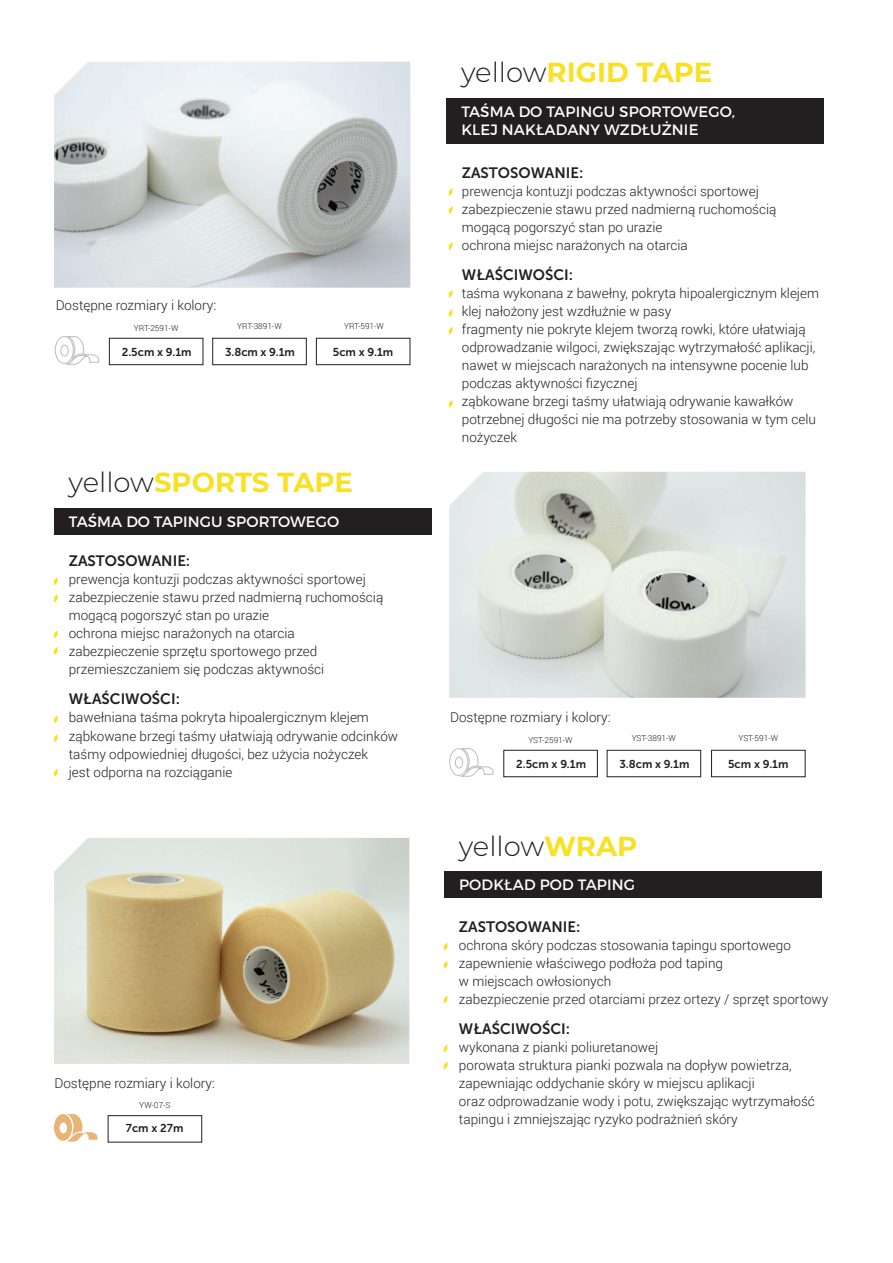
<style>
.page{position:relative;width:893px;height:1263px;background:#fff}
.page>*{position:absolute;margin:0;border:0;box-sizing:border-box;transform-origin:0 0}
.t1{font:700 27.6px "Montserrat";color:#f8e125}
.t2{font:300 27.6px "Montserrat";color:#231f20}
.t3{font:15px/18px "Montserrat";letter-spacing:.01em;color:#fff}
.t4{font:15px "Museo Sans 700";color:#231f20}
.t5{font:300 13.5px/18px "Roboto";color:#231f20}
.t6{font:11.4px "Museo Sans 700";color:#231f20}
.t7{font:300 8.25px "Roboto";color:#231f20}
.s1{font-weight:300;color:#231f20}
.s2{font-weight:700;color:#f8e125}
</style>
<div class="page">
<img style="left:449px;top:472px;width:356px;height:226px">
<div style="left:54px;top:508px;width:377px;height:26px;background:#231f20"></div>
<svg style="left:54px;top:577px;width:4px;height:8px"></svg>
<svg style="left:54px;top:594px;width:4px;height:8px"></svg>
<svg style="left:54px;top:647px;width:4px;height:8px"></svg>
<svg style="left:54px;top:631px;width:4px;height:7px"></svg>
<svg style="left:54px;top:716px;width:4px;height:7px"></svg>
<svg style="left:54px;top:734px;width:4px;height:8px"></svg>
<svg style="left:449px;top:188px;width:3px;height:8px"></svg>
<svg style="left:449px;top:242px;width:3px;height:8px"></svg>
<svg style="left:449px;top:290px;width:3px;height:8px"></svg>
<svg style="left:449px;top:309px;width:3px;height:8px"></svg>
<svg style="left:449px;top:400px;width:3px;height:8px"></svg>
<img style="left:54px;top:62px;width:356px;height:226px">
<svg style="left:449px;top:327px;width:3px;height:8px"></svg>
<svg style="left:54px;top:769px;width:4px;height:7px"></svg>
<div style="left:444px;top:871px;width:378px;height:27px;background:#231f20"></div>
<svg style="left:444px;top:943px;width:3px;height:7px"></svg>
<svg style="left:444px;top:961px;width:3px;height:7px"></svg>
<svg style="left:444px;top:996px;width:3px;height:7px"></svg>
<svg style="left:444px;top:1045px;width:3px;height:7px"></svg>
<svg style="left:444px;top:1062px;width:3px;height:7px"></svg>
<img style="left:54px;top:838px;width:355px;height:226px">
<svg style="left:54px;top:336px;width:46px;height:29px"></svg>
<div style="left:109px;top:338px;width:94px;height:27px;border:1px solid #231f20"></div>
<div style="left:212px;top:338px;width:95px;height:27px;border:1px solid #231f20"></div>
<div style="left:316px;top:338px;width:94px;height:27px;border:1px solid #231f20"></div>
<svg style="left:449px;top:748px;width:45px;height:29px"></svg>
<div style="left:503px;top:750px;width:95px;height:27px;border:1px solid #231f20"></div>
<div style="left:607px;top:750px;width:94px;height:27px;border:1px solid #231f20"></div>
<div style="left:711px;top:750px;width:94px;height:27px;border:1px solid #231f20"></div>
<svg style="left:54px;top:1114px;width:44px;height:27px"></svg>
<div style="left:108px;top:1115px;width:94px;height:27px;border:1px solid #231f20"></div>
<div style="left:446px;top:98px;width:378px;height:45px;background:#231f20"></div>
<svg style="left:449px;top:206px;width:3px;height:8px"></svg>
<p class="t5" style="left:56px;top:296px;width:162px">Dostępne rozmiary i kolory:</p>
<p class="t6" style="left:122px;top:346px;width:71px">2.5cm x 9.1m</p>
<p class="t6" style="left:225px;top:345px;width:71px">3.8cm x 9.1m</p>
<p class="t6" style="left:333px;top:345px;width:62px">5cm x 9.1m</p>
<p class="t7" style="left:134px;top:322px;width:46px">YRT-2591-W</p>
<p class="t7" style="left:237px;top:320px;width:46px">YRT-3891-W</p>
<p class="t7" style="left:344px;top:320px;width:41px">YRT-591-W</p>
<h1 class="t1" style="left:69px;top:463px;width:286px"><span class="s1">yellow</span>SPORTS TAPE</h1>
<p class="t3" style="left:69px;top:512px;width:272px">TAŚMA DO TAPINGU SPORTOWEGO</p>
<p class="t4" style="left:69px;top:553px;width:123px">ZASTOSOWANIE:</p>
<p class="t5" style="left:69px;top:570px;width:316px">prewencja kontuzji podczas aktywności sportowej zabezpieczenie stawu przed nadmierną ruchomością mogącą pogorszyć stan po urazie<br>ochrona miejsc narażonych na otarcia zabezpieczenie sprzętu sportowego przed przemieszczaniem się podczas aktywności</p>
<p class="t4" style="left:69px;top:691px;width:113px">WŁAŚCIWOŚCI:</p>
<p class="t5" style="left:69px;top:708px;width:331px">bawełniana taśma pokryta hipoalergicznym klejem ząbkowane brzegi taśmy ułatwiają odrywanie odcinków taśmy odpowiedniej długości, bez użycia nożyczek<br>jest odporna na rozciąganie</p>
<p class="t5" style="left:54px;top:1073px;width:162px">Dostępne rozmiary i kolory:</p>
<p class="t6" style="left:126px;top:1122px;width:59px">7cm x 27m</p>
<p class="t7" style="left:139px;top:1100px;width:33px">YW-07-S</p>
<h1 class="t1" style="left:461px;top:53px;width:253px"><span class="s1">yellow</span>RIGID TAPE</h1>
<p class="t3" style="left:461px;top:102px;width:275px">TAŚMA DO TAPINGU SPORTOWEGO,<br>KLEJ NAKŁADANY WZDŁUŻNIE</p>
<p class="t4" style="left:462px;top:165px;width:123px">ZASTOSOWANIE:</p>
<p class="t5" style="left:462px;top:182px;width:316px">prewencja kontuzji podczas aktywności sportowej zabezpieczenie stawu przed nadmierną ruchomością mogącą pogorszyć stan po urazie<br>ochrona miejsc narażonych na otarcia</p>
<p class="t4" style="left:462px;top:267px;width:113px">WŁAŚCIWOŚCI:</p>
<p class="t5" style="left:462px;top:284px;width:359px">taśma wykonana z bawełny, pokryta hipoalergicznym klejem klej nałożony jest wzdłużnie w pasy<br>fragmenty nie pokryte klejem tworzą rowki, które ułatwiają odprowadzanie wilgoci, zwiększając wytrzymałość aplikacji, nawet w miejscach narażonych na intensywne pocenie lub podczas aktywności fizycznej<br>ząbkowane brzegi taśmy ułatwiają odrywanie kawałków potrzebnej długości nie ma potrzeby stosowania w tym celu nożyczek</p>
<p class="t5" style="left:450px;top:708px;width:162px">Dostępne rozmiary i kolory:</p>
<p class="t6" style="left:516px;top:758px;width:71px">2.5cm x 9.1m</p>
<p class="t6" style="left:619px;top:757px;width:71px">3.8cm x 9.1m</p>
<p class="t6" style="left:728px;top:757px;width:62px">5cm x 9.1m</p>
<p class="t7" style="left:528px;top:734px;width:46px">YST-2591-W</p>
<p class="t7" style="left:632px;top:732px;width:46px">YST-3891-W</p>
<p class="t7" style="left:738px;top:732px;width:41px">YST-591-W</p>
<h1 class="t2" style="left:459px;top:827px;width:180px">yellow<span class="s2">WRAP</span></h1>
<p class="t3" style="left:459px;top:876px;width:178px">PODKŁAD POD TAPING</p>
<p class="t4" style="left:459px;top:918px;width:123px">ZASTOSOWANIE:</p>
<p class="t5" style="left:459px;top:935px;width:371px">ochrona skóry podczas stosowania tapingu sportowego zapewnienie właściwego podłoża pod taping<br>w miejscach owłosionych<br>zabezpieczenie przed otarciami przez ortezy / sprzęt sportowy</p>
<p class="t4" style="left:459px;top:1020px;width:113px">WŁAŚCIWOŚCI:</p>
<p class="t5" style="left:459px;top:1037px;width:357px">wykonana z pianki poliuretanowej<br>porowata struktura pianki pozwala na dopływ powietrza, zapewniając oddychanie skóry w miejscu aplikacji<br>oraz odprowadzanie wody i potu, zwiększając wytrzymałość tapingu i zmniejszając ryzyko podrażnień skóry</p>
</div>
